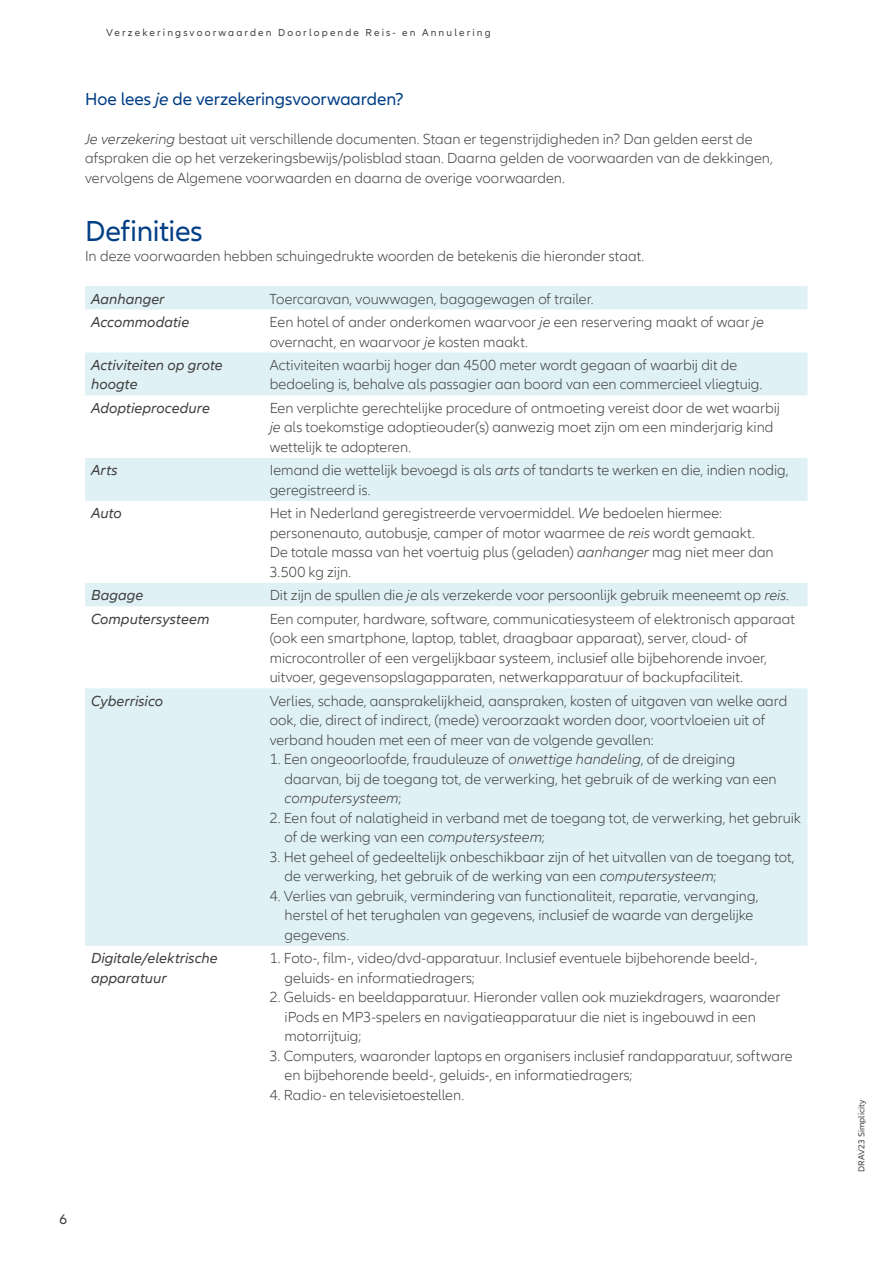
<style>
.page{position:relative;width:893px;height:1263px;background:#fff}
.page>*{position:absolute;margin:0;border:0;box-sizing:border-box;transform-origin:0 0}
.t1{font:30px "Allianz Neo";letter-spacing:-.01em;color:#033f85}
.t2{font:18px "Allianz Neo";letter-spacing:-.005em;color:#033f85}
.t3{font:300 15px/19.5px "Allianz Neo";color:#424241}
.t4{font:italic 15px/19.5px "Allianz Neo";letter-spacing:.005em;color:#424241}
.t5{font:14.25px "Allianz Neo";color:#424241}
.t6{font:10.5px "Allianz Neo";letter-spacing:.2em;color:#424241}
.t7{font:9px "Allianz Neo";color:#424241}
.s1{font-style:italic}
</style>
<div class="page">
<svg style="left:85px;top:286px;width:722px;height:660px;fill:#e0f1f5"></svg>
<p class="t6" style="left:106px;top:27px;width:386px">Verzekeringsvoorwaarden Doorlopende Reis- en Annulering</p>
<p class="t2" style="left:85px;top:88px;width:320px">Hoe lees <span class="s1">je</span> de verzekeringsvoorwaarden?</p>
<p class="t3" style="left:85px;top:129px;width:689px"><span class="s1">Je verzekering</span> bestaat uit verschillende documenten. Staan er tegenstrijdigheden in? Dan gelden eerst de afspraken die op het verzekeringsbewijs/polisblad staan. Daarna gelden de voorwaarden van de dekkingen, vervolgens de Algemene voorwaarden en daarna de overige voorwaarden.</p>
<h1 class="t1" style="left:85px;top:214px;width:119px">Definities</h1>
<p class="t3" style="left:85px;top:246px;width:561px">In deze voorwaarden hebben schuingedrukte woorden de betekenis die hieronder staat.</p>
<p class="t4" style="left:91px;top:289px;width:75px">Aanhanger</p>
<p class="t3" style="left:270px;top:289px;width:326px">Toercaravan, vouwwagen, bagagewagen of trailer.</p>
<p class="t4" style="left:91px;top:313px;width:100px">Accommodatie</p>
<p class="t3" style="left:270px;top:313px;width:496px">Een hotel of ander onderkomen waarvoor <span class="s1">je</span> een reservering maakt of waar <span class="s1">je </span>overnacht, en waarvoor <span class="s1">je</span> kosten maakt.</p>
<p class="t4" style="left:91px;top:356px;width:133px">Activiteiten op grote hoogte</p>
<p class="t3" style="left:270px;top:356px;width:494px">Activiteiten waarbij hoger dan 4500 meter wordt gegaan of waarbij dit de bedoeling is, behalve als passagier aan boord van een commercieel vliegtuig.</p>
<p class="t4" style="left:91px;top:399px;width:120px">Adoptieprocedure</p>
<p class="t3" style="left:270px;top:399px;width:512px">Een verplichte gerechtelijke procedure of ontmoeting vereist door de wet waarbij <span class="s1">je</span> als toekomstige adoptieouder(s) aanwezig moet zijn om een minderjarig kind wettelijk te adopteren.</p>
<p class="t4" style="left:91px;top:461px;width:28px">Arts</p>
<p class="t3" style="left:270px;top:461px;width:520px">Iemand die wettelijk bevoegd is als <span class="s1">arts</span> of tandarts te werken en die, indien nodig, geregistreerd is.</p>
<p class="t4" style="left:91px;top:504px;width:32px">Auto</p>
<p class="t3" style="left:270px;top:504px;width:505px">Het in Nederland geregistreerde vervoermiddel. <span class="s1">We</span> bedoelen hiermee: personenauto, autobusje, camper of motor waarmee de <span class="s1">reis</span> wordt gemaakt.<br>De totale massa van het voertuig plus (geladen) <span class="s1">aanhanger</span> mag niet meer dan 3.500 kg zijn.</p>
<p class="t4" style="left:91px;top:586px;width:54px">Bagage</p>
<p class="t3" style="left:270px;top:586px;width:521px">Dit zijn de spullen die <span class="s1">je</span> als verzekerde voor persoonlijk gebruik meeneemt op <span class="s1">reis</span>.</p>
<p class="t4" style="left:91px;top:609px;width:120px">Computersysteem</p>
<p class="t3" style="left:270px;top:609px;width:527px">Een computer, hardware, software, communicatiesysteem of elektronisch apparaat (ook een smartphone, laptop, tablet, draagbaar apparaat), server, cloud- of microcontroller of een vergelijkbaar systeem, inclusief alle bijbehorende invoer, uitvoer, gegevensopslagapparaten, netwerkapparatuur of backupfaciliteit.</p>
<p class="t4" style="left:91px;top:691px;width:74px">Cyberrisico</p>
<p class="t3" style="left:270px;top:691px;width:519px">Verlies, schade, aansprakelijkheid, aanspraken, kosten of uitgaven van welke aard ook, die, direct of indirect, (mede) veroorzaakt worden door, voortvloeien uit of verband houden met een of meer van de volgende gevallen:</p>
<p class="t3" style="left:285px;top:750px;width:494px;text-indent:-15px">1. Een ongeoorloofde, frauduleuze of <span class="s1">onwettige handeling</span>, of de dreiging daarvan, bij de toegang tot, de verwerking, het gebruik of de werking van een <span class="s1">computersysteem</span>;</p>
<p class="t3" style="left:285px;top:808px;width:518px;text-indent:-15px">2. Een fout of nalatigheid in verband met de toegang tot, de verwerking, het gebruik of de werking van een <span class="s1">computersysteem</span>;</p>
<p class="t3" style="left:285px;top:847px;width:512px;text-indent:-15px">3. Het geheel of gedeeltelijk onbeschikbaar zijn of het uitvallen van de toegang tot, de verwerking, het gebruik of de werking van een <span class="s1">computersysteem</span>;</p>
<p class="t3" style="left:285px;top:886px;width:475px;text-indent:-15px">4. Verlies van gebruik, vermindering van functionaliteit, reparatie, vervanging, herstel of het terughalen van gegevens, inclusief de waarde van dergelijke gegevens.</p>
<p class="t4" style="left:91px;top:949px;width:128px">Digitale/elektrische apparatuur</p>
<p class="t3" style="left:285px;top:949px;width:474px;text-indent:-15px">1. Foto-, film-, video/dvd-apparatuur. Inclusief eventuele bijbehorende beeld-, geluids- en informatiedragers;</p>
<p class="t3" style="left:285px;top:988px;width:497px;text-indent:-15px">2. Geluids- en beeldapparatuur. Hieronder vallen ook muziekdragers, waaronder iPods en MP3-spelers en navigatieapparatuur die niet is ingebouwd in een motorrijtuig;</p>
<p class="t3" style="left:285px;top:1046px;width:510px;text-indent:-15px">3. Computers, waaronder laptops en organisers inclusief randapparatuur, software en bijbehorende beeld-, geluids-, en informatiedragers;</p>
<p class="t3" style="left:270px;top:1085px;width:196px">4. Radio- en televisietoestellen.</p>
<p class="t5" style="left:60px;top:1211px;width:9px">6</p>
<p class="t7" style="left:856px;top:1172px;width:73px;rotate:-90deg">DRAV23 Simplicity</p>
</div>
